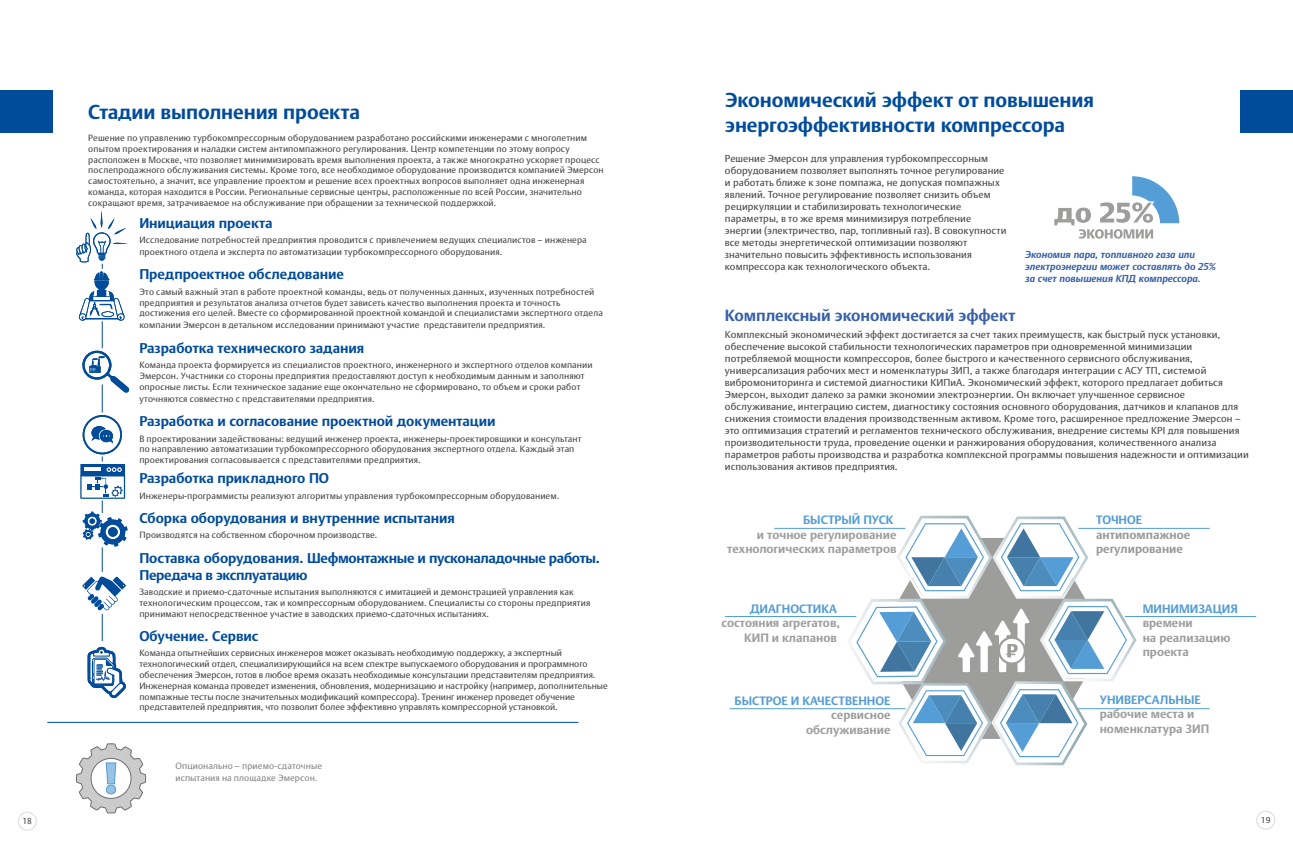
<style>
.page{position:relative;width:1293px;height:865px;background:#fff}
.page>*{position:absolute;margin:0;border:0;box-sizing:border-box;transform-origin:0 0}
.t1{font:700 20px/25px "DTL Argo CT";letter-spacing:-.005em;color:#004c9b}
.t2{font:700 16px "DTL Argo CT";letter-spacing:-.005em;color:#3861a9}
.t3{font:700 14px "DTL Argo CT";letter-spacing:-.005em;color:#004c9b}
.t4{font:700 14px/16.8px "DTL Argo CT";letter-spacing:-.025em;color:#004c9b}
.t5{font:700 12px/14.4px "DTL Argo CT";color:#9d9d9c;text-align:right}
.t6{font:700 12px "DTL Argo CT";color:#549dd6}
.t7{font:700 12px/14.4px "DTL Argo CT";color:#999898}
.t8{font:10px/12px "DTL Argo CT";letter-spacing:.01em;color:#4a4a49}
.t9{font:italic 700 10px/12px "DTL Argo CT";color:#3861a9}
.t10{font:9px/10.8px "DTL Argo CT";letter-spacing:.01em;color:#4a4a49}
.t11{font:9px/12px "DTL Argo CT";letter-spacing:.01em;color:#878787}
.t12{font:8.5px "DTL Argo CT";color:#4a4a49}
</style>
<div class="page">
<div style="left:18px;top:811px;width:19px;height:19px;border:1px solid #dadada;border-radius:50%"></div>
<div style="left:1256px;top:810px;width:19px;height:19px;border:1px solid #dadada;border-radius:50%"></div>
<div style="left:0;top:90px;width:52px;height:43px;background:#004c9b"></div>
<div style="left:80px;top:464px;width:45px;height:35px;background:#004c9b"></div>
<svg style="left:76px;top:211px;width:54px;height:250px"></svg>
<svg style="left:80px;top:467px;width:48px;height:232px"></svg>
<hr style="left:47px;top:722px;width:531px;height:1px;background:#004c9b">
<svg style="left:76px;top:743px;width:71px;height:70px"></svg>
<div style="left:1240px;top:90px;width:53px;height:43px;background:#004c9b"></div>
<svg style="left:1054px;top:176px;width:125px;height:63px"></svg>
<hr style="left:1078px;top:528px;width:131px;height:1px;background:#549dd6">
<hr style="left:774px;top:528px;width:131px;height:1px;background:#549dd6">
<hr style="left:1078px;top:708px;width:131px;height:1px;background:#549dd6">
<hr style="left:1125px;top:616px;width:131px;height:1px;background:#549dd6">
<hr style="left:725px;top:616px;width:131px;height:1px;background:#549dd6">
<hr style="left:730px;top:708px;width:175px;height:1px;background:#549dd6">
<svg style="left:847px;top:515px;width:318px;height:251px"></svg>
<h1 class="t1" style="left:88px;top:100px;width:273px">Стадии выполнения проекта</h1>
<p class="t10" style="left:88px;top:132px;width:517px">Решение по управлению турбокомпрессорным оборудованием разработано российскими инженерами с многолетним опытом проектирования и наладки систем антипомпажного регулирования. Центр компетенции по этому вопросу расположен в Москве, что позволяет минимизировать время выполнения проекта, а также многократно ускоряет процесс послепродажного обслуживания системы. Кроме того, все необходимое оборудование производится компанией Эмерсон самостоятельно, а значит, все управление проектом и решение всех проектных вопросов выполняет одна инженерная команда, которая находится в России. Региональные сервисные центры, расположенные по всей России, значительно сокращают время, затрачиваемое на обслуживание при обращении за технической поддержкой.</p>
<h3 class="t3" style="left:139px;top:214px;width:135px">Инициация проекта</h3>
<p class="t10" style="left:139px;top:234px;width:449px;line-height:12px">Исследование потребностей предприятия проводится с привлечением ведущих специалистов – инженера проектного отдела и эксперта по автоматизации турбокомпрессорного оборудования.</p>
<h3 class="t3" style="left:139px;top:266px;width:206px">Предпроектное обследование</h3>
<p class="t10" style="left:139px;top:286px;width:465px">Это самый важный этап в работе проектной команды, ведь от полученных данных, изученных потребностей предприятия и результатов анализа отчетов будет зависеть качество выполнения проекта и точность достижения его целей. Вместе со сформированной проектной командой и специалистами экспертного отдела</p>
<p class="t10" style="left:139px;top:320px;width:407px">компании Эмерсон в детальном исследовании принимают участие представители предприятия.</p>
<h3 class="t3" style="left:139px;top:339px;width:226px">Разработка технического задания</h3>
<p class="t10" style="left:139px;top:359px;width:454px">Команда проекта формируется из специалистов проектного, инженерного и экспертного отделов компании<br>Эмерсон. Участники со стороны предприятия предоставляют доступ к необходимым данным и заполняют опросные листы. Если техническое задание еще окончательно не сформировано, то объем и сроки работ</p>
<p class="t10" style="left:139px;top:393px;width:237px">уточняются совместно с представителями предприятия.</p>
<h3 class="t3" style="left:139px;top:413px;width:358px">Разработка и согласование проектной документации</h3>
<p class="t10" style="left:139px;top:433px;width:443px">В проектировании задействованы: ведущий инженер проекта, инженеры-проектировщики и консультант по направлению автоматизации турбокомпрессорного оборудования экспертного отдела. Каждый этап проектирования согласовывается с представителями предприятия.</p>
<h3 class="t3" style="left:139px;top:470px;width:191px">Разработка прикладного ПО</h3>
<p class="t10" style="left:139px;top:490px;width:421px">Инженеры-программисты реализуют алгоритмы управления турбокомпрессорным оборудованием.</p>
<h3 class="t3" style="left:139px;top:510px;width:317px">Сборка оборудования и внутренние испытания</h3>
<p class="t10" style="left:139px;top:529px;width:239px">Производятся на собственном сборочном производстве.</p>
<h3 class="t4" style="left:139px;top:549px;width:462px">Поставка оборудования. Шефмонтажные и пусконаладочные работы.<br>Передача в эксплуатацию</h3>
<p class="t10" style="left:139px;top:586px;width:452px">Заводские и приемо-сдаточные испытания выполняются с имитацией и демонстрацией управления как технологическим процессом, так и компрессорным оборудованием. Специалисты со стороны предприятия принимают непосредственное участие в заводских приемо-сдаточных испытаниях.</p>
<h3 class="t3" style="left:139px;top:628px;width:121px">Обучение. Сервис</h3>
<p class="t10" style="left:139px;top:647px;width:470px">Команда опытнейших сервисных инженеров может оказывать необходимую поддержку, а экспертный технологический отдел, специализирующийся на всем спектре выпускаемого оборудования и программного обеспечения Эмерсон, готов в любое время оказать необходимые консультации представителям предприятия.<br>Инженерная команда проведет изменения, обновления, модернизацию и настройку (например, дополнительные помпажные тесты после значительных модификаций компрессора). Тренинг инженер проведет обучение представителей предприятия, что позволит более эффективно управлять компрессорной установкой.</p>
<p class="t11" style="left:175px;top:760px;width:148px">Опционально – приемо-сдаточные испытания на площадке Эмерсон.</p>
<h1 class="t1" style="left:725px;top:87px;width:370px">Экономический эффект от повышения энергоэффективности компрессора</h1>
<p class="t8" style="left:725px;top:152px;width:283px">Решение Эмерсон для управления турбокомпрессорным оборудованием позволяет выполнять точное регулирование и работать ближе к зоне помпажа, не допуская помпажных явлений. Точное регулирование позволяет снизить объем рециркуляции и стабилизировать технологические параметры, в то же время минимизируя потребление энергии (электричество, пар, топливный газ). В совокупности все методы энергетической оптимизации позволяют значительно повысить эффективность использования компрессора как технологического объекта.</p>
<p class="t9" style="left:1025px;top:248px;width:192px">Экономия пара, топливного газа или электроэнергии может составлять до 25% за счет повышения КПД компрессора.</p>
<h2 class="t2" style="left:725px;top:306px;width:292px">Комплексный экономический эффект</h2>
<p class="t8" style="left:725px;top:328px;width:525px">Комплексный экономический эффект достигается за счет таких преимуществ, как быстрый пуск установки, обеспечение высокой стабильности технологических параметров при одновременной минимизации потребляемой мощности компрессоров, более быстрого и качественного сервисного обслуживания, универсализация рабочих мест и номенклатуры ЗИП, а также благодаря интеграции с АСУ ТП, системой вибромониторинга и системой диагностики КИПиА. Экономический эффект, которого предлагает добиться Эмерсон, выходит далеко за рамки экономии электроэнергии. Он включает улучшенное сервисное обслуживание, интеграцию систем, диагностику состояния основного оборудования, датчиков и клапанов для снижения стоимости владения производственным активом. Кроме того, расширенное предложение Эмерсон – это оптимизация стратегий и регламентов технического обслуживания, внедрение системы KPI для повышения производительности труда, проведение оценки и ранжирования оборудования, количественного анализа параметров работы производства и разработка комплексной программы повышения надежности и оптимизации использования активов предприятия.</p>
<h3 class="t6" style="left:803px;top:513px;width:92px">БЫСТРЫЙ ПУСК</h3>
<h3 class="t5" style="left:727px;top:527px;width:171px">и точное регулирование технологических параметров</h3>
<h3 class="t6" style="left:749px;top:601px;width:89px">ДИАГНОСТИКА</h3>
<h3 class="t5" style="left:721px;top:615px;width:120px">состояния агрегатов,<br>КИП и клапанов</h3>
<h3 class="t6" style="left:734px;top:693px;width:157px">БЫСТРОЕ И КАЧЕСТВЕННОЕ</h3>
<h3 class="t5" style="left:806px;top:707px;width:86px">сервисное обслуживание</h3>
<h3 class="t6" style="left:1096px;top:513px;width:47px">ТОЧНОЕ</h3>
<h3 class="t7" style="left:1096px;top:527px;width:95px">антипомпажное регулирование</h3>
<h3 class="t6" style="left:1142px;top:601px;width:97px">МИНИМИЗАЦИЯ</h3>
<h3 class="t5" style="left:1142px;top:615px;width:89px;text-align:left">времени<br>на реализацию проекта</h3>
<h3 class="t6" style="left:1099px;top:692px;width:103px">УНИВЕРСАЛЬНЫЕ</h3>
<h3 class="t5" style="left:1099px;top:706px;width:111px;text-align:left">рабочие места и номенклатура ЗИП</h3>
<p class="t12" style="left:23px;top:816px;width:11px">18</p>
<p class="t12" style="left:1261px;top:815px;width:11px">19</p>
</div>
